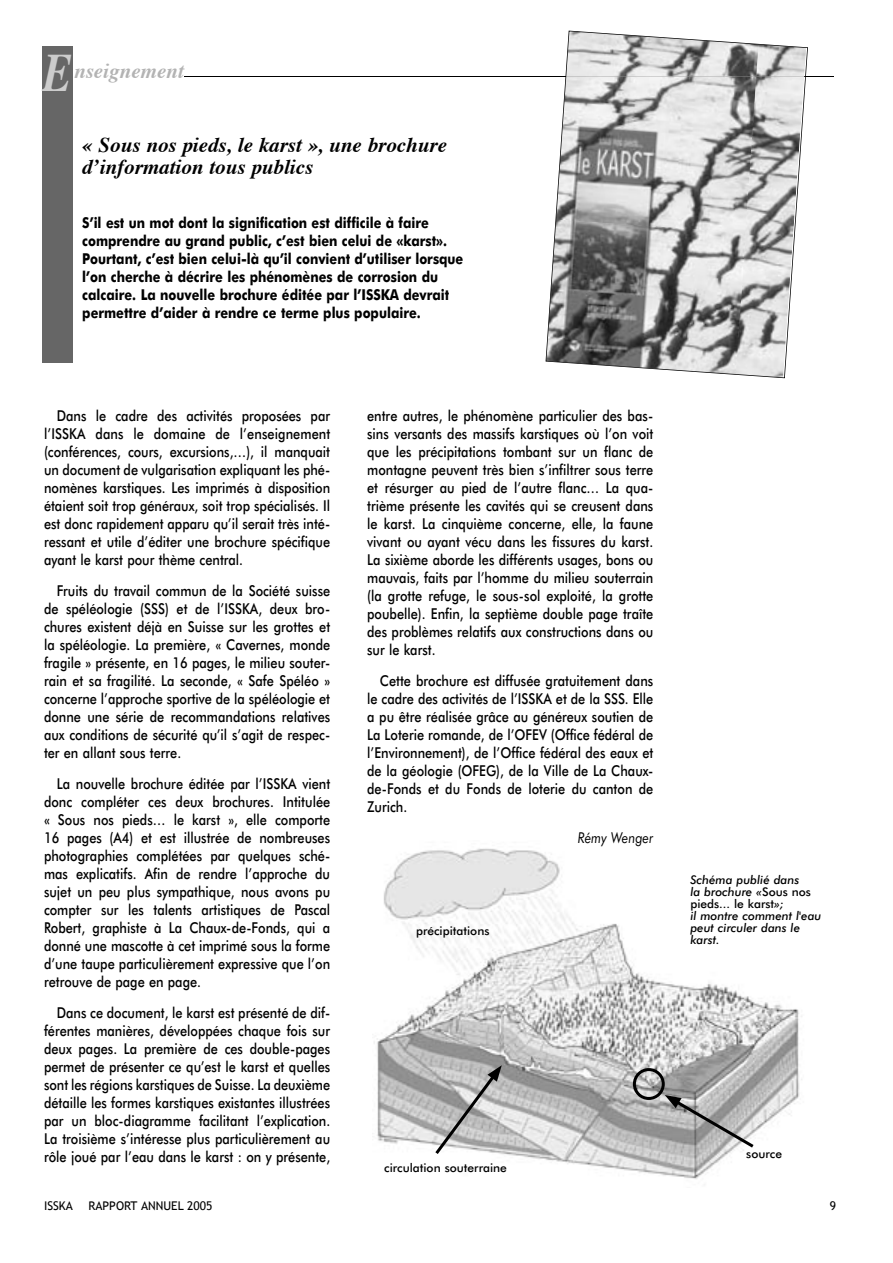
<style>
.page{position:relative;width:893px;height:1263px;background:#fff}
.page>*{position:absolute;margin:0;border:0;box-sizing:border-box;transform-origin:0 0}
.t1{font:italic 700 54px "Times";color:#ccc;scale:.8 1}
.t2{font:italic 700 21px/22.5px "Times";color:#000}
.t3{font:italic 700 21px "Times";color:#b3b3b3}
.t4{font:500 15px/18px "Futura BT";color:#000;text-align:justify;scale:.85 1}
.t5{font:700 15px/18px "Futura BT";color:#000;scale:.85 1}
.t6{font:italic 15px "Futura BT";color:#000;scale:.85 1}
.t7{font:italic 500 12px/12px "Futura BT";color:#000}
.t8{font:500 12px "Futura BT";color:#000}
.t9{font:12px "Trebuchet MS";color:#000}
.s1{font-style:normal}
</style>
<div class="page">
<div style="left:43px;top:46px;width:30px;height:316px;background:#666"></div>
<hr style="left:184px;top:76px;width:649px;height:1px;background:#000">
<svg style="left:546px;top:31px;width:262px;height:347px"></svg>
<img style="left:374px;top:848px;width:428px;height:331px">
<svg style="left:435px;top:1065px;width:67px;height:89px;background:#b4b4b4"></svg>
<svg style="left:633px;top:1068px;width:120px;height:79px;background:#a3a3a3"></svg>
<h1 class="t1" style="left:43px;top:37px;width:38px">E</h1>
<h2 class="t3" style="left:74px;top:57px;width:111px">nseignement</h2>
<h2 class="t2" style="left:82px;top:134px;width:366px">« Sous nos pieds, le karst », une brochure dʼinformation tous publics</h2>
<p class="t5" style="left:82px;top:213px;width:450px">S’il est un mot dont la signification est difficile à faire comprendre au grand public, c’est bien celui de «karst».<br>Pourtant, c’est bien celui-là qu’il convient d’utiliser lorsque l’on cherche à décrire les phénomènes de corrosion du calcaire. La nouvelle brochure éditée par l’ISSKA devrait permettre d’aider à rendre ce terme plus populaire.</p>
<p class="t4" style="left:44px;top:407px;width:338px;text-indent:13px">Dans le cadre des activités proposées par l’ISSKA dans le domaine de l’enseignement (conférences, cours, excursions,…), il manquait un document de vulgarisation expliquant les phé&shy;nomènes karstiques. Les imprimés à disposition étaient soit trop généraux, soit trop spécialisés. Il est donc rapidement apparu qu’il serait très inté&shy;ressant et utile d’éditer une brochure spécifique ayant le karst pour thème central.</p>
<p class="t4" style="left:44px;top:581px;width:338px;text-indent:13px">Fruits du travail commun de la Société suisse de spéléologie (SSS) et de l’ISSKA, deux bro&shy;chures existent déjà en Suisse sur les grottes et la spéléologie. La première, « Cavernes, monde fragile » présente, en 16 pages, le milieu souter&shy;rain et sa fragilité. La seconde, « Safe Spéléo » concerne l’approche sportive de la spéléologie et donne une série de recommandations relatives aux conditions de sécurité qu’il s’agit de respec&shy;ter en allant sous terre.</p>
<p class="t4" style="left:44px;top:774px;width:338px;text-indent:13px">La nouvelle brochure éditée par l’ISSKA vient donc compléter ces deux brochures. Intitulée « Sous nos pieds… le karst », elle comporte 16 pages (A4) et est illustrée de nombreuses photographies complétées par quelques sché&shy;mas explicatifs. Afin de rendre l’approche du sujet un peu plus sympathique, nous avons pu compter sur les talents artistiques de Pascal Robert, graphiste à La Chaux-de-Fonds, qui a donné une mascotte à cet imprimé sous la forme d’une taupe particulièrement expressive que l’on retrouve de page en page.</p>
<p class="t4" style="left:44px;top:1003px;width:338px;text-indent:13px">Dans ce document, le karst est présenté de dif&shy;férentes manières, développées chaque fois sur deux pages. La première de ces double-pages permet de présenter ce qu’est le karst et quelles sont les régions karstiques de Suisse. La deuxième détaille les formes karstiques existantes illustrées par un bloc-diagramme facilitant l’explication.<br>La troisième s’intéresse plus particulièrement au rôle joué par l’eau dans le karst : on y présente,</p>
<p class="t4" style="left:367px;top:407px;width:338px">entre autres, le phénomène particulier des bas&shy;sins versants des massifs karstiques où l’on voit que les précipitations tombant sur un flanc de montagne peuvent très bien s’infiltrer sous terre et résurger au pied de l’autre flanc… La qua&shy;trième présente les cavités qui se creusent dans le karst. La cinquième concerne, elle, la faune vivant ou ayant vécu dans les fissures du karst.<br>La sixième aborde les différents usages, bons ou mauvais, faits par l’homme du milieu souterrain (la grotte refuge, le sous-sol exploité, la grotte poubelle). Enfin, la septième double page traîte des problèmes relatifs aux constructions dans ou sur le karst.</p>
<p class="t4" style="left:367px;top:671px;width:338px;text-indent:13px">Cette brochure est diffusée gratuitement dans le cadre des activités de l’ISSKA et de la SSS. Elle a pu être réalisée grâce au généreux soutien de La Loterie romande, de l’OFEV (Office fédéral de l’Environnement), de l’Office fédéral des eaux et de la géologie (OFEG), de la Ville de La Chaux&shy;de-Fonds et du Fonds de loterie du canton de Zurich.</p>
<p class="t6" style="left:578px;top:828px;width:90px">Rémy Wenger</p>
<p class="t8" style="left:416px;top:923px;width:75px">précipitations</p>
<p class="t8" style="left:384px;top:1160px;width:124px">circulation souterraine</p>
<p class="t7" style="left:690px;top:873px;width:133px">Schéma publié dans<br>la brochure «<span class="s1">Sous nos pieds... le karst</span>»;<br>il montre comment l'eau peut circuler dans le karst.</p>
<p class="t8" style="left:746px;top:1146px;width:37px">source</p>
<p class="t9" style="left:44px;top:1198px;width:30px">ISSKA</p>
<p class="t9" style="left:89px;top:1198px;width:125px">RAPPORT ANNUEL 2005</p>
<p class="t9" style="left:830px;top:1199px;width:8px">9</p>
</div>
